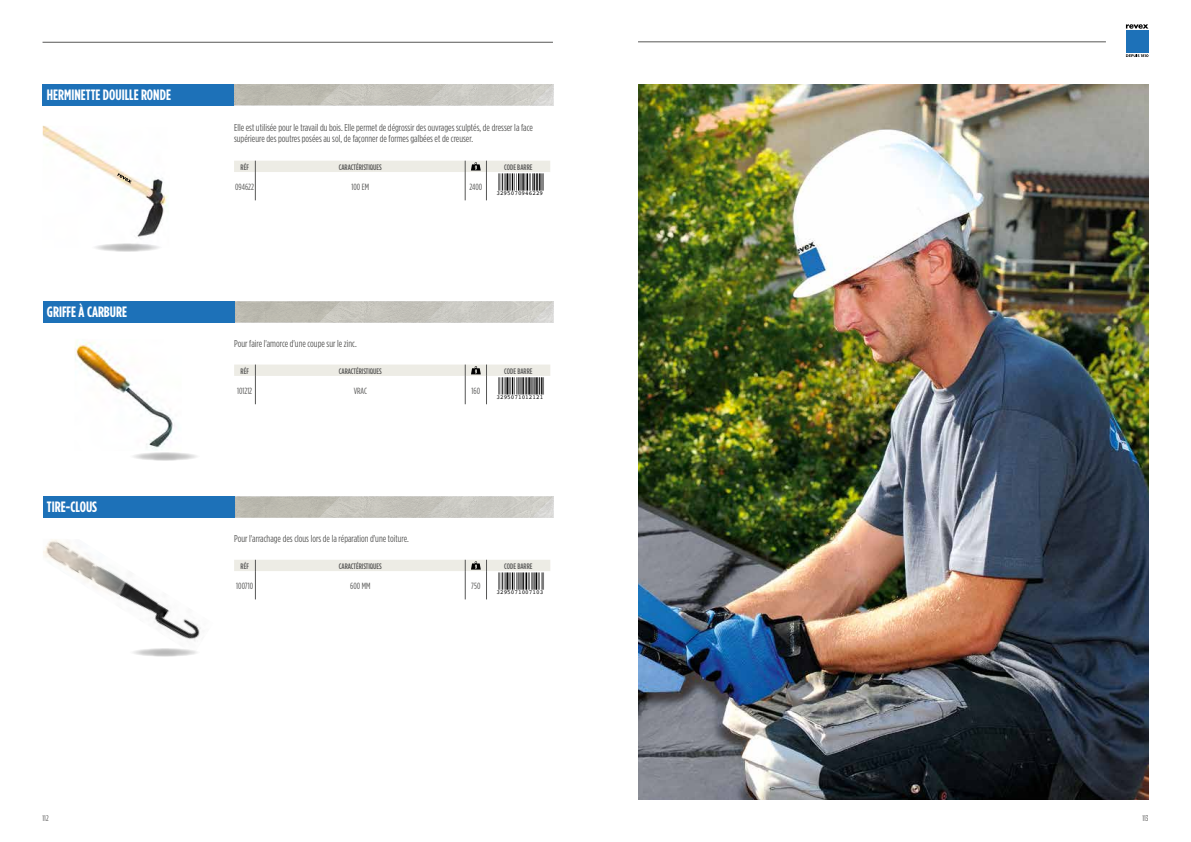
<style>
.page{position:relative;width:1191px;height:842px;background:#fff}
.page>*{position:absolute;margin:0;border:0;box-sizing:border-box;transform-origin:0 0}
.t1{font:700 15px "Gotham Condensed";color:#fff}
.t2{font:10px/11px "Gotham Condensed";color:#575756}
.t3{font:9px "Gotham Condensed";color:#575756}
.t4{font:500 8px "Gotham Condensed";color:#575756}
.t5{font:8px "Gotham Condensed";color:#575756}
.t6{font:6px "Courier";color:#000}
</style>
<div class="page">
<hr style="left:43px;top:42px;width:510px;height:1px;background:#575756">
<hr style="left:638px;top:42px;width:468px;height:1px;background:#575756">
<div style="left:1126px;top:30px;width:22px;height:23px;background:#1d71b8"></div>
<svg style="left:1126px;top:24px;width:22px;height:5px"></svg>
<svg style="left:1126px;top:54px;width:22px;height:3px"></svg>
<img style="left:234px;top:301px;width:319px;height:21px">
<div style="left:43px;top:301px;width:191px;height:21px;background:#1d71b8"></div>
<img style="left:75px;top:340px;width:98px;height:110px">
<svg style="left:234px;top:365px;width:316px;height:39px"></svg>
<svg style="left:133px;top:452px;width:64px;height:9px"></svg>
<img style="left:234px;top:497px;width:319px;height:21px">
<div style="left:43px;top:497px;width:191px;height:21px;background:#1d71b8"></div>
<img style="left:43px;top:539px;width:158px;height:102px">
<svg style="left:234px;top:560px;width:316px;height:39px"></svg>
<svg style="left:133px;top:648px;width:64px;height:9px"></svg>
<img style="left:234px;top:84px;width:319px;height:21px">
<div style="left:43px;top:84px;width:191px;height:21px;background:#1d71b8"></div>
<img style="left:43px;top:126px;width:125px;height:112px">
<svg style="left:234px;top:161px;width:316px;height:39px"></svg>
<svg style="left:95px;top:243px;width:65px;height:9px"></svg>
<svg style="left:117px;top:173px;width:15px;height:11px"></svg>
<img style="left:638px;top:84px;width:510px;height:715px">
<h1 class="t1" style="left:47px;top:86px;width:125px">HERMINETTE DOUILLE RONDE</h1>
<h1 class="t1" style="left:47px;top:304px;width:82px">GRIFFE À CARBURE</h1>
<h1 class="t1" style="left:47px;top:499px;width:52px">TIRE-CLOUS</h1>
<p class="t2" style="left:234px;top:122px;width:300px">Elle est utilisée pour le travail du bois. Elle permet de dégrossir des ouvrages sculptés, de dresser la face supérieure des poutres posées au sol, de façonner de formes galbées et de creuser.</p>
<p class="t4" style="left:241px;top:162px;width:10px">RÉF</p>
<p class="t4" style="left:339px;top:162px;width:44px">CARACTÉRISTIQUES</p>
<p class="t4" style="left:504px;top:162px;width:30px">CODE BARRE</p>
<p class="t3" style="left:235px;top:182px;width:20px">094622</p>
<p class="t3" style="left:351px;top:182px;width:19px">100 EM</p>
<p class="t3" style="left:469px;top:182px;width:14px">2400</p>
<p class="t6" style="left:496px;top:189px;width:48px">3295070946229</p>
<p class="t2" style="left:234px;top:338px;width:124px">Pour faire l'amorce d'une coupe sur le zinc.</p>
<p class="t4" style="left:241px;top:366px;width:10px">RÉF</p>
<p class="t4" style="left:339px;top:366px;width:44px">CARACTÉRISTIQUES</p>
<p class="t4" style="left:504px;top:366px;width:30px">CODE BARRE</p>
<p class="t3" style="left:237px;top:386px;width:17px">101212</p>
<p class="t3" style="left:354px;top:386px;width:15px">VRAC</p>
<p class="t3" style="left:471px;top:386px;width:10px">160</p>
<p class="t6" style="left:496px;top:393px;width:48px">3295071012121</p>
<p class="t2" style="left:234px;top:533px;width:176px">Pour l'arrachage des clous lors de la réparation d'une toiture.</p>
<p class="t4" style="left:241px;top:562px;width:10px">RÉF</p>
<p class="t4" style="left:339px;top:562px;width:44px">CARACTÉRISTIQUES</p>
<p class="t4" style="left:504px;top:562px;width:30px">CODE BARRE</p>
<p class="t3" style="left:236px;top:581px;width:18px">100710</p>
<p class="t3" style="left:350px;top:581px;width:22px">600 MM</p>
<p class="t3" style="left:471px;top:581px;width:11px">750</p>
<p class="t6" style="left:496px;top:588px;width:48px">3295071007103</p>
<p class="t5" style="left:43px;top:814px;width:8px">112</p>
<p class="t5" style="left:1142px;top:814px;width:8px">113</p>
</div>
